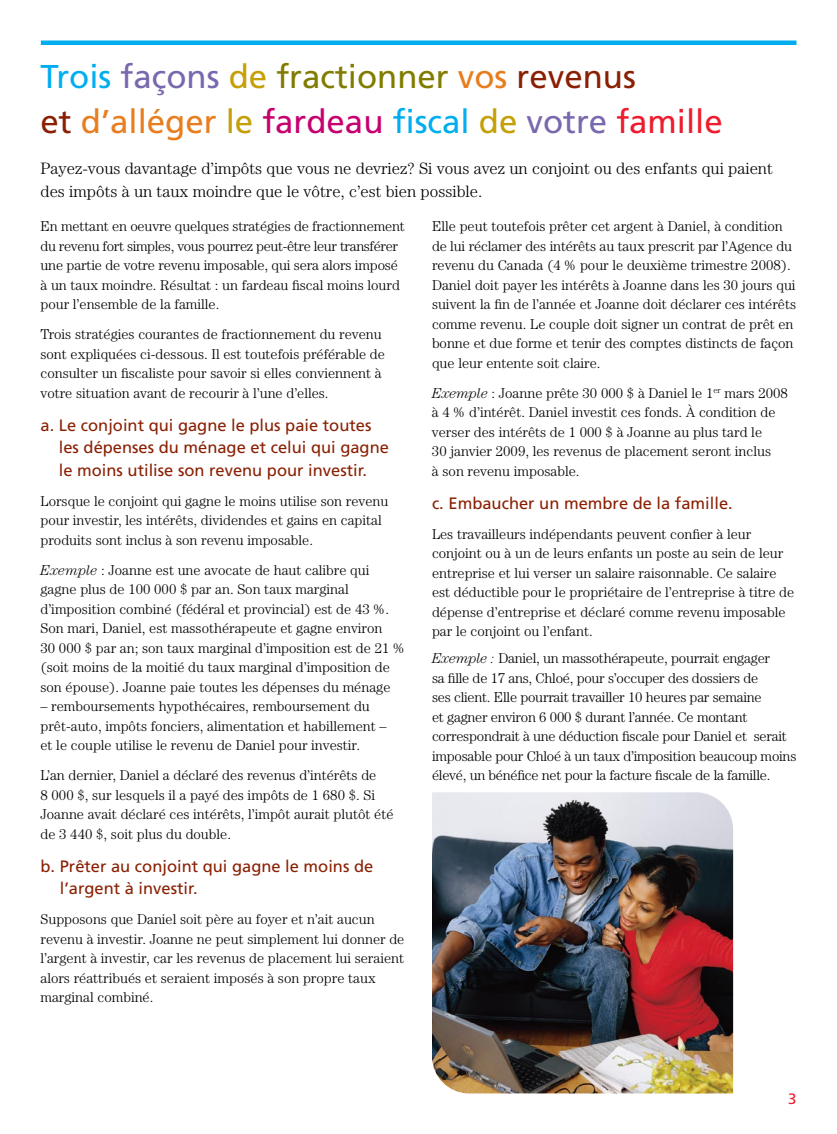
<style>
.page{position:relative;width:837px;height:1134px;background:#fff}
.page>*{position:absolute;margin:0;border:0;box-sizing:border-box;transform-origin:0 0}
.t1{font:33px/45px "Frutiger";color:#e87d1e}
.t2{font:16.5px/22.5px "Frutiger";color:#8a2003}
.t3{font:300 16.5px/22.5px "Century";color:#000}
.t4{font:15px "Frutiger";color:#ed1c2e}
.t5{font:300 14.25px/19.5px "Century";color:#000}
.s1{color:#00aeef}
.s2{color:#7a68ae}
.s3{color:#c49f06}
.s4{color:#817c00}
.s5{color:#8a2003}
.s6{color:#c6006f}
.s7{color:#ed1c2e}
.s8{font-style:italic}
</style>
<div class="page">
<div style="left:41px;top:40px;width:755px;height:5px;background:#00aeef"></div>
<img style="left:432px;top:792px;width:301px;height:302px">
<h1 class="t1" style="left:40px;top:54px;width:684px"><span class="s1">Trois</span> <span class="s2">façons</span> <span class="s3">de</span> <span class="s4">fractionner</span> vos <span class="s5">revenus<br>et</span> d’alléger <span class="s3">le</span> <span class="s6">fardeau</span> <span class="s1">fiscal</span> <span class="s3">de</span> <span class="s2">votre</span> <span class="s7">famille</span></h1>
<p class="t3" style="left:40px;top:157px;width:734px">Payez-vous davantage d’impôts que vous ne devriez? Si vous avez un conjoint ou des enfants qui paient des impôts à un taux moindre que le vôtre, c’est bien possible.</p>
<p class="t5" style="left:40px;top:217px;width:366px">En mettant en oeuvre quelques stratégies de fractionnement du revenu fort simples, vous pourrez peut-être leur transférer une partie de votre revenu imposable, qui sera alors imposé à un taux moindre. Résultat : un fardeau fiscal moins lourd pour l’ensemble de la famille.</p>
<p class="t5" style="left:40px;top:325px;width:346px">Trois stratégies courantes de fractionnement du revenu sont expliquées ci-dessous. Il est toutefois préférable de consulter un fiscaliste pour savoir si elles conviennent à votre situation avant de recourir à l’une d’elles.</p>
<p class="t2" style="left:59px;top:414px;width:332px;text-indent:-18px">a. Le conjoint qui gagne le plus paie toutes les dépenses du ménage et celui qui gagne le moins utilise son revenu pour investir.</p>
<p class="t5" style="left:40px;top:491px;width:349px">Lorsque le conjoint qui gagne le moins utilise son revenu pour investir, les intérêts, dividendes et gains en capital produits sont inclus à son revenu imposable.</p>
<p class="t5" style="left:40px;top:560px;width:366px"><span class="s8">Exemple</span> : Joanne est une avocate de haut calibre qui gagne plus de 100 000 $ par an. Son taux marginal d’imposition combiné (fédéral et provincial) est de 43 %.<br>Son mari, Daniel, est massothérapeute et gagne environ<br>30 000 $ par an; son taux marginal d’imposition est de 21 % (soit moins de la moitié du taux marginal d’imposition de son épouse). Joanne paie toutes les dépenses du ménage</p>
<p class="t5" style="left:40px;top:697px;width:348px">– remboursements hypothécaires, remboursement du prêt-auto, impôts fonciers, alimentation et habillement – et le couple utilise le revenu de Daniel pour investir.</p>
<p class="t5" style="left:40px;top:766px;width:355px">L’an dernier, Daniel a déclaré des revenus d’intérêts de<br>8 000 $, sur lesquels il a payé des impôts de 1 680 $. Si Joanne avait déclaré ces intérêts, l’impôt aurait plutôt été de 3 440 $, soit plus du double.</p>
<p class="t2" style="left:60px;top:855px;width:315px;text-indent:-19px">b. Prêter au conjoint qui gagne le moins de l’argent à investir.</p>
<p class="t5" style="left:40px;top:910px;width:365px">Supposons que Daniel soit père au foyer et n’ait aucun revenu à investir. Joanne ne peut simplement lui donner de l’argent à investir, car les revenus de placement lui seraient alors réattribués et seraient imposés à son propre taux marginal combiné.</p>
<p class="t5" style="left:432px;top:217px;width:366px">Elle peut toutefois prêter cet argent à Daniel, à condition de lui réclamer des intérêts au taux prescrit par l’Agence du revenu du Canada (4 % pour le deuxième trimestre 2008).<br>Daniel doit payer les intérêts à Joanne dans les 30 jours qui suivent la fin de l’année et Joanne doit déclarer ces intérêts comme revenu. Le couple doit signer un contrat de prêt en bonne et due forme et tenir des comptes distincts de façon que leur entente soit claire.</p>
<p class="t5" style="left:432px;top:383px;width:357px"><span class="s8">Exemple</span> : Joanne prête 30 000 $ à Daniel le 1<sup>er</sup> mars 2008 à 4 % d’intérêt. Daniel investit ces fonds. À condition de verser des intérêts de 1 000 $ à Joanne au plus tard le<br>30 janvier 2009, les revenus de placement seront inclus<br>à son revenu imposable.</p>
<p class="t2" style="left:432px;top:492px;width:302px">c. Embaucher un membre de la famille.</p>
<p class="t5" style="left:432px;top:524px;width:364px">Les travailleurs indépendants peuvent confier à leur conjoint ou à un de leurs enfants un poste au sein de leur entreprise et lui verser un salaire raisonnable. Ce salaire est déductible pour le propriétaire de l’entreprise à titre de dépense d’entreprise et déclaré comme revenu imposable par le conjoint ou l’enfant.</p>
<p class="t5" style="left:432px;top:649px;width:366px"><span class="s8">Exemple :</span> Daniel, un massothérapeute, pourrait engager<br>sa fille de 17 ans, Chloé, pour s’occuper des dossiers de<br>ses client. Elle pourrait travailler 10 heures par semaine<br>et gagner environ 6 000 $ durant l’année. Ce montant correspondrait à une déduction fiscale pour Daniel et serait imposable pour Chloé à un taux d’imposition beaucoup moins élevé, un bénéfice net pour la facture fiscale de la famille.</p>
<p class="t4" style="left:788px;top:1090px;width:10px">3</p>
</div>
